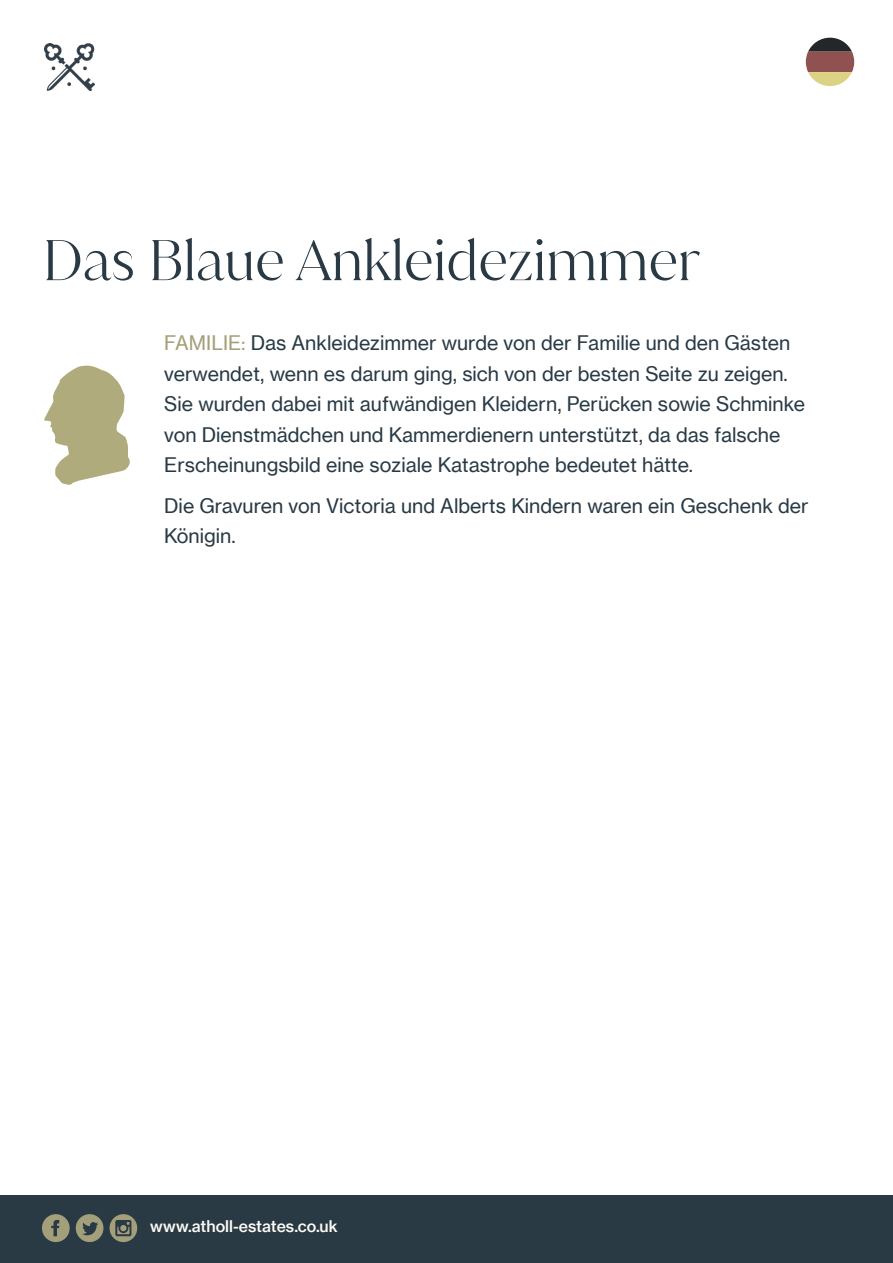
<style>
.page{position:relative;width:893px;height:1263px;background:#fff}
.page>*{position:absolute;margin:0;border:0;box-sizing:border-box;transform-origin:0 0}
.t1{font:300 55.05px "Juana Alt";color:#293a45}
.t2{font:19.65px/30.5px "N Haas Grotesk TX Pro 55 Rg";color:#293a45}
.t3{font:15.75px "N Haas Grotesk TX Pro 65 Md";color:#fefbf5}
.s1{color:#a49f7b}
</style>
<div class="page">
<div style="left:0;top:1195px;width:893px;height:68px;background:#293a45"></div>
<svg style="left:42px;top:1214px;width:28px;height:28px"></svg>
<svg style="left:110px;top:1214px;width:27px;height:28px"></svg>
<svg style="left:76px;top:1214px;width:27px;height:28px"></svg>
<img style="left:45px;top:43px;width:50px;height:47px">
<svg style="left:806px;top:38px;width:48px;height:48px"></svg>
<svg style="left:44px;top:365px;width:86px;height:120px"></svg>
<p class="t1" style="left:43px;top:225px;width:659px">Das Blaue Ankleidezimmer</p>
<p class="t2" style="left:164px;top:328px;width:642px"><span class="s1">FAMILIE:</span> Das Ankleidezimmer wurde von der Familie und den Gästen verwendet, wenn es darum ging, sich von der besten Seite zu zeigen.<br>Sie wurden dabei mit aufwändigen Kleidern, Perücken sowie Schminke von Dienstmädchen und Kammerdienern unterstützt, da das falsche Erscheinungsbild eine soziale Katastrophe bedeutet hätte.</p>
<p class="t2" style="left:164px;top:490px;width:646px">Die Gravuren von Victoria und Alberts Kindern waren ein Geschenk der<br>Königin.</p>
<p class="t3" style="left:150px;top:1217px;width:189px">www.atholl-estates.co.uk</p>
</div>
